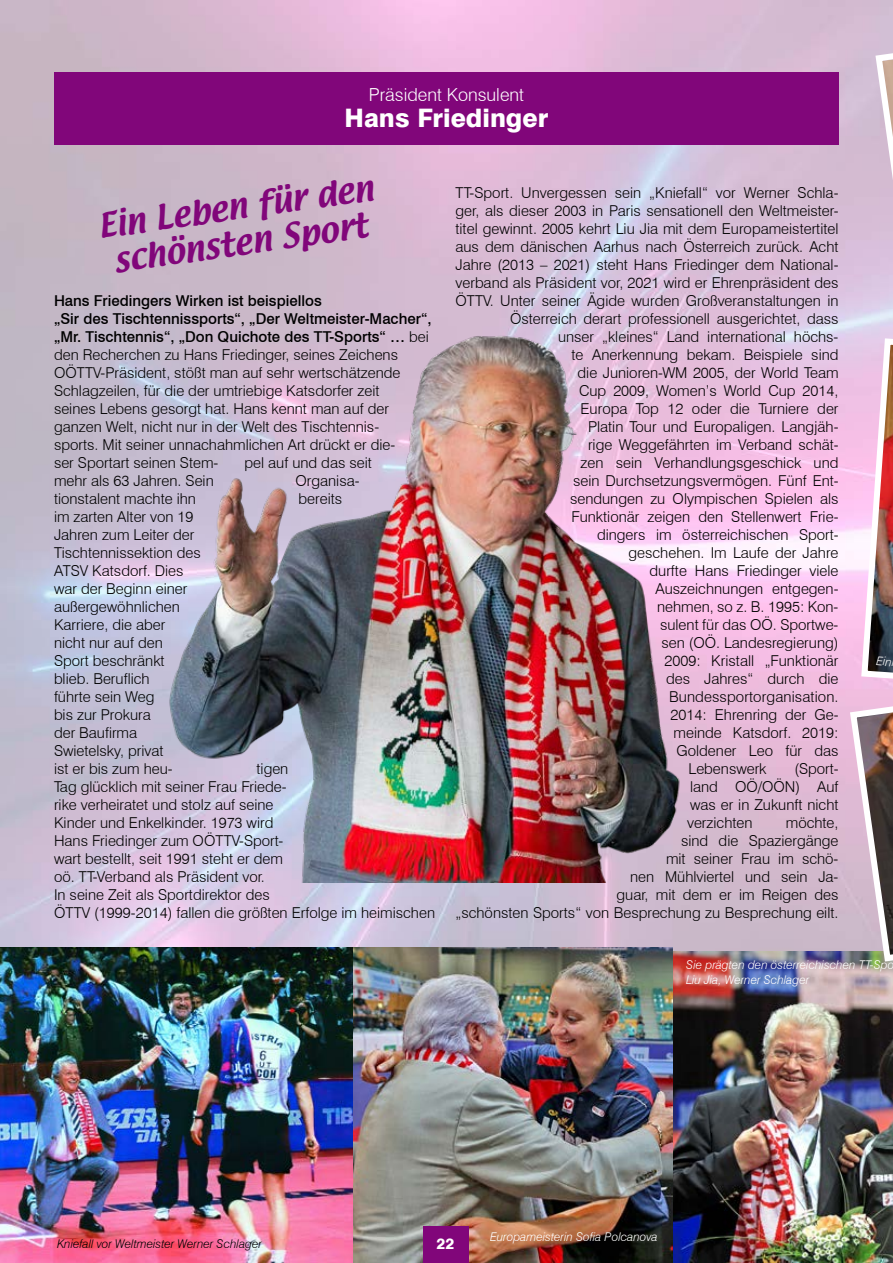
<style>
.page{position:relative;width:893px;height:1263px;background:#fff}
.page>*{position:absolute;margin:0;border:0;box-sizing:border-box;transform-origin:0 0}
.t1{font:30px/36px "Textile";color:#81067a;text-align:center}
.t2{font:800 25.5px "Swiss 721 BT";color:#fff}
.t3{font:300 18px "Swiss 721 BT";color:#fff}
.t4{font:300 15px/18px "Swiss 721 BT";color:#000}
.t5{font:800 15px "Swiss 721 BT";color:#fff}
.t6{font:italic 300 12px/14.4px "Swiss 721 BT";color:#fff}
.t7{font:italic 300 12px "Swiss 721 BT";color:#000}
.s1{font-weight:500}
</style>
<div class="page">
<img style="left:0;top:0;width:846px;height:952px">
<img style="left:672px;top:952px;width:221px;height:311px">
<div style="left:54px;top:72px;width:785px;height:72px;background:#81067a"></div>
<img style="left:0;top:947px;width:672px;height:316px">
<img style="left:166px;top:331px;width:520px;height:551px">
<div style="left:424px;top:1226px;width:45px;height:37px;background:#81067a"></div>
<svg style="left:846px;top:0;width:47px;height:965px;background:#c9adbe"></svg>
<p class="t3" style="left:369px;top:84px;width:157px">Präsident Konsulent</p>
<h2 class="t2" style="left:345px;top:102px;width:205px">Hans Friedinger</h2>
<h1 class="t1" style="left:96px;top:210px;width:279px;rotate:-8deg">Ein Leben für den schönsten Sport</h1>
<p class="t4" style="left:54px;top:292px;width:379px"><span class="s1">Hans Friedingers Wirken ist beispiellos<br>„Sir des Tischtennissports“, „Der Weltmeister-Macher“, „Mr. Tischtennis“, „Don Quichote des TT-Sports“ …</span> bei den Recherchen zu Hans Friedinger, seines Zeichens OÖTTV-Präsident, stößt man auf sehr wertschätzende Schlagzeilen, für die der umtriebige Katsdorfer zeit<br>seines Lebens gesorgt hat. Hans kennt man auf der ganzen Welt, nicht nur in der Welt des Tischtennis-<br>sports. Mit seiner unnachahmlichen Art drückt er die-<br>ser Sportart seinen Stem-</p>
<p class="t4" style="left:244px;top:454px;width:129px">pel auf und das seit</p>
<p class="t4" style="left:54px;top:472px;width:161px">mehr als 63 Jahren. Sein</p>
<p class="t4" style="left:296px;top:472px;width:66px">Organisa-</p>
<p class="t4" style="left:54px;top:490px;width:143px">tionstalent machte ihn</p>
<p class="t4" style="left:298px;top:490px;width:45px">bereits</p>
<p class="t4" style="left:54px;top:508px;width:148px">im zarten Alter von 19<br>Jahren zum Leiter der<br>Tischtennissektion des<br>ATSV Katsdorf. Dies war der Beginn einer außergewöhnlichen<br>Karriere, die aber<br>nicht nur auf den<br>Sport beschränkt blieb. Beruflich<br>führte sein Weg<br>bis zur Prokura<br>der Baufirma<br>Swietelsky, privat<br>ist er bis zum heu-</p>
<p class="t4" style="left:54px;top:760px;width:383px;text-indent:202px">tigen<br>Tag glücklich mit seiner Frau Friede-<br>rike verheiratet und stolz auf seine<br>Kinder und Enkelkinder. 1973 wird<br>Hans Friedinger zum OÖTTV-Sport-<br>wart bestellt, seit 1991 steht er dem<br>oö. TT-Verband als Präsident vor.<br>In seine Zeit als Sportdirektor des<br>ÖTTV (1999-2014) fallen die größten Erfolge im heimischen</p>
<p class="t4" style="left:455px;top:184px;width:385px">TT-Sport. Unvergessen sein „Kniefall“ vor Werner Schla-</p>
<p class="t4" style="left:455px;top:202px;width:385px">ger, als dieser 2003 in Paris sensationell den Weltmeister-</p>
<p class="t4" style="left:455px;top:220px;width:385px">titel gewinnt. 2005 kehrt Liu Jia mit dem Europameistertitel</p>
<p class="t4" style="left:455px;top:238px;width:385px">aus dem dänischen Aarhus nach Österreich zurück. Acht</p>
<p class="t4" style="left:455px;top:256px;width:385px">Jahre (2013 – 2021) steht Hans Friedinger dem National-</p>
<p class="t4" style="left:455px;top:274px;width:385px">verband als Präsident vor, 2021 wird er Ehrenpräsident des</p>
<p class="t4" style="left:455px;top:292px;width:385px">ÖTTV. Unter seiner Ägide wurden Großveranstaltungen in</p>
<p class="t4" style="left:510px;top:310px;width:330px">Österreich derart professionell ausgerichtet, dass</p>
<p class="t4" style="left:558px;top:328px;width:282px">unser „kleines“ Land international höchs-</p>
<p class="t4" style="left:572px;top:346px;width:268px">te Anerkennung bekam. Beispiele sind</p>
<p class="t4" style="left:578px;top:364px;width:263px">die Junioren-WM 2005, der World Team</p>
<p class="t4" style="left:579px;top:382px;width:261px">Cup 2009, Women’s World Cup 2014,</p>
<p class="t4" style="left:580px;top:400px;width:259px">Europa Top 12 oder die Turniere der</p>
<p class="t4" style="left:588px;top:418px;width:252px">Platin Tour und Europaligen. Langjäh-</p>
<p class="t4" style="left:588px;top:436px;width:252px">rige Weggefährten im Verband schät-</p>
<p class="t4" style="left:580px;top:454px;width:260px">zen sein Verhandlungsgeschick und</p>
<p class="t4" style="left:573px;top:472px;width:267px">sein Durchsetzungsvermögen. Fünf Ent-</p>
<p class="t4" style="left:570px;top:490px;width:270px">sendungen zu Olympischen Spielen als</p>
<p class="t4" style="left:572px;top:508px;width:268px">Funktionär zeigen den Stellenwert Frie-</p>
<p class="t4" style="left:597px;top:526px;width:243px">dingers im österreichischen Sport-</p>
<p class="t4" style="left:628px;top:544px;width:211px">geschehen. Im Laufe der Jahre</p>
<p class="t4" style="left:650px;top:562px;width:190px">durfte Hans Friedinger viele</p>
<p class="t4" style="left:656px;top:580px;width:184px">Auszeichnungen entgegen-</p>
<p class="t4" style="left:657px;top:598px;width:183px">nehmen, so z. B. 1995: Kon-</p>
<p class="t4" style="left:660px;top:616px;width:180px">sulent für das OÖ. Sportwe-</p>
<p class="t4" style="left:662px;top:634px;width:178px">sen (OÖ. Landesregierung)</p>
<p class="t4" style="left:664px;top:652px;width:175px">2009: Kristall „Funktionär</p>
<p class="t4" style="left:666px;top:670px;width:174px">des Jahres“ durch die</p>
<p class="t4" style="left:669px;top:688px;width:171px">Bundessportorganisation.</p>
<p class="t4" style="left:670px;top:706px;width:169px">2014: Ehrenring der Ge-</p>
<p class="t4" style="left:674px;top:724px;width:166px">meinde Katsdorf. 2019:</p>
<p class="t4" style="left:676px;top:742px;width:163px">Goldener Leo für das</p>
<p class="t4" style="left:688px;top:760px;width:80px">Lebenswerk</p>
<p class="t4" style="left:687px;top:760px;width:153px;text-align:justify;text-indent:107px">(Sport&shy;land OÖ/OÖN) Auf was er in Zukunft nicht verzichten</p>
<p class="t4" style="left:455px;top:814px;width:385px;text-align:right">möchte,<br>sind die Spaziergänge<br>mit seiner Frau im schö-<br>nen Mühlviertel und sein Ja-<br>guar, mit dem er im Reigen des<br>„schönsten Sports“ von Besprechung zu Besprechung eilt.</p>
<p class="t6" style="left:686px;top:958px;width:210px">Sie prägten den österreichischen TT-Spo<br>Liu Jia, Werner Schlager</p>
<p class="t7" style="left:57px;top:1237px;width:206px">Kniefall vor Weltmeister Werner Schlager</p>
<p class="t5" style="left:436px;top:1235px;width:19px">22</p>
<p class="t6" style="left:490px;top:1229px;width:169px">Europameisterin Sofia Polcanova</p>
</div>
